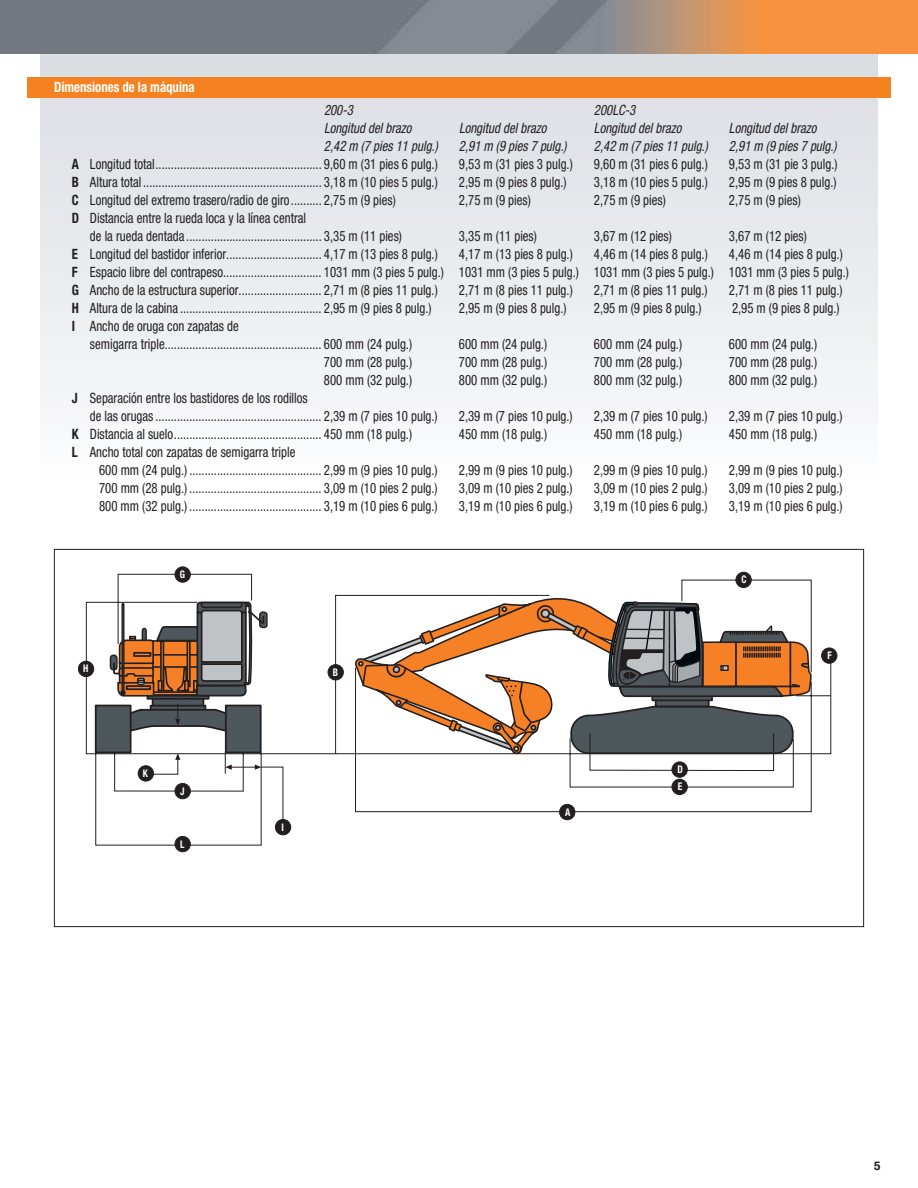
<style>
.page{position:relative;width:918px;height:1188px;background:#fff}
.page>*{position:absolute;margin:0;border:0;box-sizing:border-box;transform-origin:0 0}
.t1{font:condensed 14.25px/18px "Helvetica Neue LT Std";color:#231f20;scale:.9 1}
.t2{font:italic condensed 14.25px "Helvetica Neue LT Std";color:#231f20;scale:.9 1}
.t3{font:700 condensed 14.25px "Helvetica Neue LT Std";color:#fff;scale:.9 1}
.t4{font:700 condensed 12px "Helvetica Neue LT Std";color:#231f20;scale:1.1 1}
.t5{font:700 condensed 10.5px "Helvetica Neue LT Std";color:#fff;scale:.9 1}
.s1{font-weight:700}
</style>
<div class="page">
<svg style="left:40px;top:54px;width:838px;height:346px"></svg>
<img style="left:0;top:0;width:918px;height:54px">
<div style="left:27px;top:78px;width:864px;height:20px;background:#f58220"></div>
<svg style="left:86px;top:574px;width:746px;height:272px"></svg>
<svg style="left:175px;top:753px;width:2px;height:7px"></svg>
<svg style="left:177px;top:667px;width:655px;height:158px"></svg>
<svg style="left:114px;top:708px;width:128px;height:28px"></svg>
<svg style="left:225px;top:752px;width:36px;height:22px"></svg>
<svg style="left:354px;top:580px;width:458px;height:232px"></svg>
<div style="left:560px;top:804px;width:15px;height:16px;background:#231f20;border-radius:50%"></div>
<div style="left:559px;top:804px;width:16px;height:16px;border:1px solid #231f20;border-radius:50%"></div>
<div style="left:672px;top:779px;width:15px;height:16px;background:#231f20;border-radius:50%"></div>
<div style="left:672px;top:779px;width:16px;height:16px;border:1px solid #231f20;border-radius:50%"></div>
<div style="left:672px;top:762px;width:15px;height:15px;background:#231f20;border-radius:50%"></div>
<div style="left:672px;top:762px;width:16px;height:16px;border:1px solid #231f20;border-radius:50%"></div>
<div style="left:736px;top:572px;width:15px;height:16px;background:#231f20;border-radius:50%"></div>
<div style="left:736px;top:572px;width:16px;height:16px;border:1px solid #231f20;border-radius:50%"></div>
<div style="left:822px;top:648px;width:15px;height:15px;background:#231f20;border-radius:50%"></div>
<div style="left:821px;top:648px;width:16px;height:16px;border:1px solid #231f20;border-radius:50%"></div>
<div style="left:328px;top:665px;width:15px;height:15px;background:#231f20;border-radius:50%"></div>
<div style="left:328px;top:664px;width:16px;height:16px;border:1px solid #231f20;border-radius:50%"></div>
<div style="left:175px;top:567px;width:15px;height:15px;background:#231f20;border-radius:50%"></div>
<div style="left:175px;top:567px;width:16px;height:15px;border:1px solid #231f20;border-radius:50%"></div>
<div style="left:175px;top:783px;width:15px;height:16px;background:#231f20;border-radius:50%"></div>
<div style="left:175px;top:783px;width:16px;height:16px;border:1px solid #231f20;border-radius:50%"></div>
<div style="left:275px;top:820px;width:16px;height:15px;background:#231f20;border-radius:50%"></div>
<div style="left:275px;top:819px;width:16px;height:16px;border:1px solid #231f20;border-radius:50%"></div>
<div style="left:175px;top:836px;width:15px;height:16px;background:#231f20;border-radius:50%"></div>
<div style="left:175px;top:836px;width:16px;height:16px;border:1px solid #231f20;border-radius:50%"></div>
<div style="left:78px;top:661px;width:16px;height:16px;background:#231f20;border-radius:50%"></div>
<div style="left:78px;top:661px;width:16px;height:16px;border:1px solid #231f20;border-radius:50%"></div>
<div style="left:138px;top:766px;width:15px;height:15px;background:#231f20;border-radius:50%"></div>
<div style="left:138px;top:765px;width:16px;height:16px;border:1px solid #231f20;border-radius:50%"></div>
<p class="t3" style="left:54px;top:78px;width:158px">Dimensiones de la máquina</p>
<p class="t2" style="left:324px;top:102px;width:34px">200-3</p>
<p class="t2" style="left:594px;top:102px;width:48px">200LC-3</p>
<p class="t2" style="left:324px;top:120px;width:99px">Longitud del brazo</p>
<p class="t2" style="left:459px;top:120px;width:99px">Longitud del brazo</p>
<p class="t2" style="left:594px;top:120px;width:99px">Longitud del brazo</p>
<p class="t2" style="left:729px;top:120px;width:99px">Longitud del brazo</p>
<p class="t2" style="left:324px;top:138px;width:128px">2,42 m (7 pies 11 pulg.)</p>
<p class="t2" style="left:459px;top:138px;width:121px">2,91 m (9 pies 7 pulg.)</p>
<p class="t2" style="left:594px;top:138px;width:128px">2,42 m (7 pies 11 pulg.)</p>
<p class="t2" style="left:729px;top:138px;width:121px">2,91 m (9 pies 7 pulg.)</p>
<p class="t1" style="left:72px;top:155px;width:408px"><span class="s1">A</span> Longitud total...................................................... 9,60 m (31 pies 6 pulg.)</p>
<p class="t1" style="left:459px;top:155px;width:128px">9,53 m (31 pies 3 pulg.)</p>
<p class="t1" style="left:594px;top:155px;width:128px">9,60 m (31 pies 6 pulg.)</p>
<p class="t1" style="left:729px;top:155px;width:122px">9,53 m (31 pie 3 pulg.)</p>
<p class="t1" style="left:72px;top:173px;width:408px"><span class="s1">B</span> Altura total .......................................................... 3,18 m (10 pies 5 pulg.)</p>
<p class="t1" style="left:459px;top:173px;width:121px">2,95 m (9 pies 8 pulg.)</p>
<p class="t1" style="left:594px;top:173px;width:128px">3,18 m (10 pies 5 pulg.)</p>
<p class="t1" style="left:729px;top:173px;width:121px">2,95 m (9 pies 8 pulg.)</p>
<p class="t1" style="left:72px;top:191px;width:361px"><span class="s1">C</span> Longitud del extremo trasero/radio de giro.......... 2,75 m (9 pies)</p>
<p class="t1" style="left:459px;top:191px;width:81px">2,75 m (9 pies)</p>
<p class="t1" style="left:594px;top:191px;width:81px">2,75 m (9 pies)</p>
<p class="t1" style="left:729px;top:191px;width:81px">2,75 m (9 pies)</p>
<p class="t1" style="left:90px;top:209px;width:348px;text-indent:-18px"><span class="s1">D</span> Distancia entre la rueda loca y la línea central<br>de la rueda dentada ............................................ 3,35 m (11 pies)</p>
<p class="t1" style="left:459px;top:227px;width:88px">3,35 m (11 pies)</p>
<p class="t1" style="left:594px;top:227px;width:88px">3,67 m (12 pies)</p>
<p class="t1" style="left:729px;top:227px;width:88px">3,67 m (12 pies)</p>
<p class="t1" style="left:72px;top:245px;width:408px"><span class="s1">E</span> Longitud del bastidor inferior............................... 4,17 m (13 pies 8 pulg.)</p>
<p class="t1" style="left:459px;top:245px;width:128px">4,17 m (13 pies 8 pulg.)</p>
<p class="t1" style="left:594px;top:245px;width:128px">4,46 m (14 pies 8 pulg.)</p>
<p class="t1" style="left:72px;top:245px;width:865px;text-indent:657px">4,46 m (14 pies 8 pulg.)<br><span class="s1">F</span> Espacio libre del contrapeso................................ 1031 mm (3 pies 5 pulg.) 1031 mm (3 pies 5 pulg.) 1031 mm (3 pies 5 pulg.) 1031 mm (3 pies 5 pulg.)<br><span class="s1">G</span> Ancho de la estructura superior........................... 2,71 m (8 pies 11 pulg.)</p>
<p class="t1" style="left:459px;top:281px;width:128px">2,71 m (8 pies 11 pulg.)</p>
<p class="t1" style="left:594px;top:281px;width:128px">2,71 m (8 pies 11 pulg.)</p>
<p class="t1" style="left:729px;top:281px;width:128px">2,71 m (8 pies 11 pulg.)</p>
<p class="t1" style="left:72px;top:299px;width:401px"><span class="s1">H</span> Altura de la cabina .............................................. 2,95 m (9 pies 8 pulg.)</p>
<p class="t1" style="left:459px;top:299px;width:121px">2,95 m (9 pies 8 pulg.)</p>
<p class="t1" style="left:594px;top:299px;width:121px">2,95 m (9 pies 8 pulg.)</p>
<p class="t1" style="left:732px;top:299px;width:121px">2,95 m (9 pies 8 pulg.)</p>
<p class="t1" style="left:90px;top:317px;width:360px;text-indent:-18px"><span class="s1">I</span> Ancho de oruga con zapatas de<br>semigarra triple................................................... 600 mm (24 pulg.)</p>
<p class="t1" style="left:459px;top:335px;width:100px">600 mm (24 pulg.)</p>
<p class="t1" style="left:594px;top:335px;width:100px">600 mm (24 pulg.)</p>
<p class="t1" style="left:729px;top:335px;width:100px">600 mm (24 pulg.)</p>
<p class="t1" style="left:324px;top:353px;width:100px">700 mm (28 pulg.)</p>
<p class="t1" style="left:459px;top:353px;width:100px">700 mm (28 pulg.)</p>
<p class="t1" style="left:594px;top:353px;width:100px">700 mm (28 pulg.)</p>
<p class="t1" style="left:729px;top:353px;width:100px">700 mm (28 pulg.)</p>
<p class="t1" style="left:324px;top:371px;width:100px">800 mm (32 pulg.)</p>
<p class="t1" style="left:459px;top:371px;width:100px">800 mm (32 pulg.)</p>
<p class="t1" style="left:594px;top:371px;width:100px">800 mm (32 pulg.)</p>
<p class="t1" style="left:729px;top:371px;width:100px">800 mm (32 pulg.)</p>
<p class="t1" style="left:90px;top:389px;width:388px;text-indent:-18px"><span class="s1">J</span> Separación entre los bastidores de los rodillos<br>de las orugas ...................................................... 2,39 m (7 pies 10 pulg.)</p>
<p class="t1" style="left:459px;top:407px;width:128px">2,39 m (7 pies 10 pulg.)</p>
<p class="t1" style="left:594px;top:407px;width:128px">2,39 m (7 pies 10 pulg.)</p>
<p class="t1" style="left:729px;top:407px;width:128px">2,39 m (7 pies 10 pulg.)</p>
<p class="t1" style="left:72px;top:425px;width:380px"><span class="s1">K</span> Distancia al suelo................................................ 450 mm (18 pulg.)</p>
<p class="t1" style="left:459px;top:425px;width:100px">450 mm (18 pulg.)</p>
<p class="t1" style="left:594px;top:425px;width:100px">450 mm (18 pulg.)</p>
<p class="t1" style="left:729px;top:425px;width:100px">450 mm (18 pulg.)</p>
<p class="t1" style="left:99px;top:443px;width:378px;text-indent:-27px"><span class="s1">L</span> Ancho total con zapatas de semigarra triple<br>600 mm (24 pulg.) ........................................... 2,99 m (9 pies 10 pulg.)</p>
<p class="t1" style="left:459px;top:461px;width:128px">2,99 m (9 pies 10 pulg.)</p>
<p class="t1" style="left:594px;top:461px;width:128px">2,99 m (9 pies 10 pulg.)</p>
<p class="t1" style="left:729px;top:461px;width:128px">2,99 m (9 pies 10 pulg.)</p>
<p class="t1" style="left:99px;top:479px;width:378px">700 mm (28 pulg.) ........................................... 3,09 m (10 pies 2 pulg.)</p>
<p class="t1" style="left:459px;top:479px;width:128px">3,09 m (10 pies 2 pulg.)</p>
<p class="t1" style="left:594px;top:479px;width:128px">3,09 m (10 pies 2 pulg.)</p>
<p class="t1" style="left:729px;top:479px;width:128px">3,09 m (10 pies 2 pulg.)</p>
<p class="t1" style="left:99px;top:497px;width:378px">800 mm (32 pulg.) ........................................... 3,19 m (10 pies 6 pulg.)</p>
<p class="t1" style="left:459px;top:497px;width:128px">3,19 m (10 pies 6 pulg.)</p>
<p class="t1" style="left:594px;top:497px;width:128px">3,19 m (10 pies 6 pulg.)</p>
<p class="t1" style="left:729px;top:497px;width:128px">3,19 m (10 pies 6 pulg.)</p>
<p class="t5" style="left:83px;top:662px;width:7px">H</p>
<p class="t5" style="left:180px;top:568px;width:7px">G</p>
<p class="t5" style="left:143px;top:767px;width:7px">K</p>
<p class="t5" style="left:180px;top:785px;width:6px">J</p>
<p class="t5" style="left:180px;top:838px;width:6px">L</p>
<p class="t5" style="left:333px;top:666px;width:7px">B</p>
<p class="t5" style="left:282px;top:821px;width:4px">I</p>
<p class="t5" style="left:565px;top:806px;width:7px">A</p>
<p class="t5" style="left:741px;top:573px;width:7px">C</p>
<p class="t5" style="left:677px;top:763px;width:8px">D</p>
<p class="t5" style="left:678px;top:780px;width:7px">E</p>
<p class="t5" style="left:827px;top:649px;width:6px">F</p>
<p class="t4" style="left:874px;top:1158px;width:7px">5</p>
</div>
